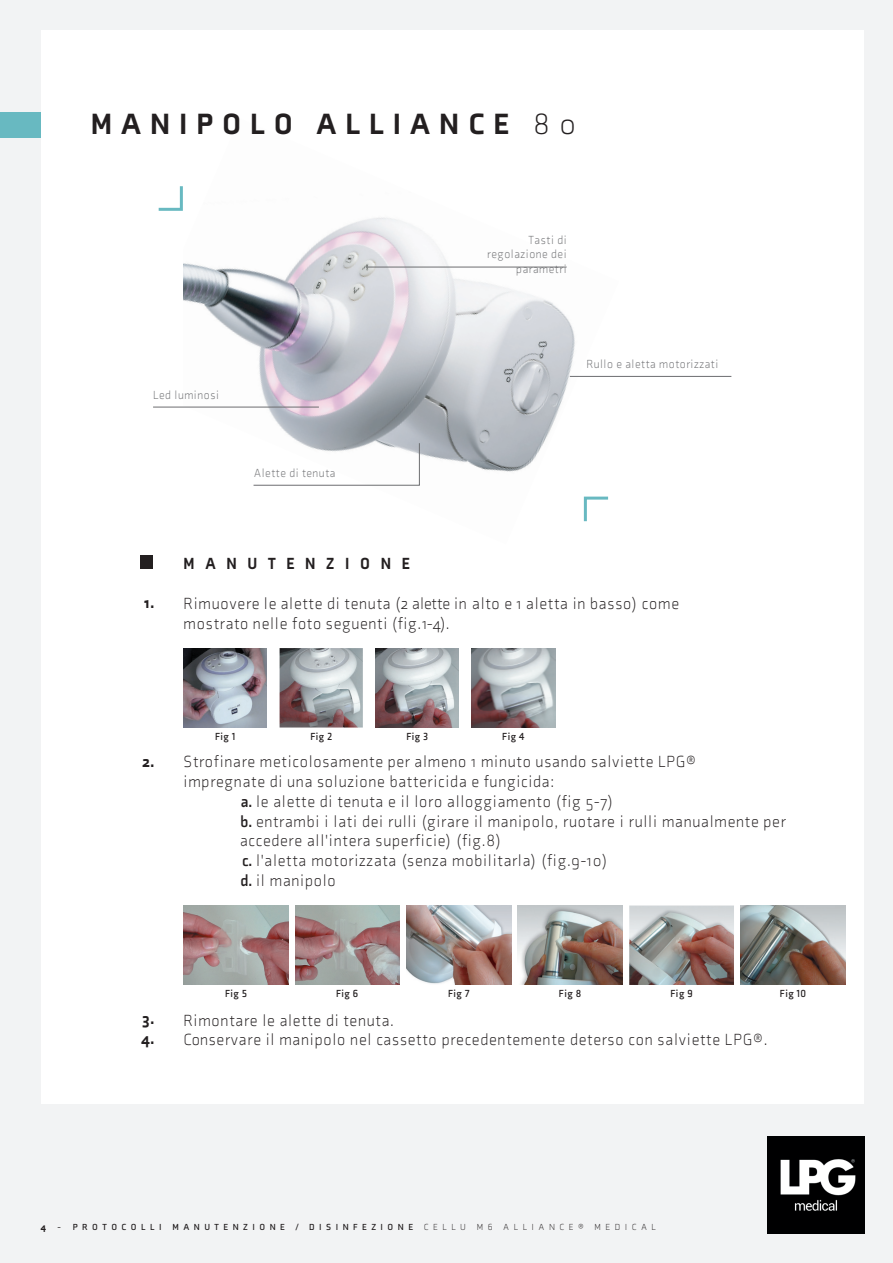
<style>
.page{position:relative;width:893px;height:1263px;background:#f2f3f4}
.page>*{position:absolute;margin:0;border:0;box-sizing:border-box;transform-origin:0 0}
.t1{font:900 30px "Axia";letter-spacing:.3em;color:#231f20}
.t2{font:300 16.5px/19.5px "Axia";letter-spacing:.05em;color:#231f20;scale:.94 1}
.t3{font:900 16.5px/19.8px "Axia";letter-spacing:.69em;color:#231f20;scale:.94 1}
.t4{font:300 12px/14.4px "Axia";letter-spacing:.05em;color:#6c6d70;text-align:right;scale:.94 1}
.t5{font:700 10.5px "Axia";letter-spacing:.05em;color:#231f20;scale:.94 1}
.t6{font:700 9px "Axia";letter-spacing:.5em;color:#231f20}
.s1{font-weight:300}
.s2{font-weight:700}
.s3{font-weight:900;font-size:9.75px}
.s4{font-weight:400;font-size:9.75px}
</style>
<div class="page">
<img style="left:767px;top:1137px;width:97px;height:96px">
<div style="left:41px;top:30px;width:822px;height:1073px;background:#fff"></div>
<div style="left:0;top:112px;width:41px;height:26px;background:#68b9c1"></div>
<div style="left:140px;top:556px;width:13px;height:13px;background:#231f20"></div>
<img style="left:183px;top:217px;width:275px;height:244px">
<img style="left:458px;top:266px;width:161px;height:206px">
<hr style="left:153px;top:407px;width:166px;height:1px;background:#6c6d70">
<svg style="left:253px;top:443px;width:167px;height:43px"></svg>
<hr style="left:366px;top:267px;width:201px;height:1px;background:#6c6d70">
<hr style="left:570px;top:376px;width:161px;height:1px;background:#6c6d70">
<img style="left:629px;top:905px;width:105px;height:80px">
<img style="left:741px;top:905px;width:104px;height:80px">
<img style="left:184px;top:905px;width:104px;height:80px">
<img style="left:406px;top:905px;width:105px;height:80px">
<img style="left:295px;top:905px;width:105px;height:80px">
<img style="left:518px;top:905px;width:105px;height:80px">
<img style="left:184px;top:648px;width:83px;height:79px">
<img style="left:376px;top:648px;width:83px;height:79px">
<img style="left:280px;top:648px;width:83px;height:79px">
<img style="left:472px;top:648px;width:83px;height:79px">
<svg style="left:583px;top:496px;width:26px;height:26px"></svg>
<svg style="left:158px;top:186px;width:25px;height:25px"></svg>
<h1 class="t1" style="left:91px;top:106px;width:487px">MANIPOLO ALLIANCE <span class="s1">80</span></h1>
<p class="t4" style="left:153px;top:387px;width:72px">Led luminosi</p>
<p class="t4" style="left:254px;top:466px;width:88px">Alette di tenuta</p>
<p class="t4" style="left:487px;top:233px;width:86px">Tasti di regolazione dei parametri</p>
<p class="t4" style="left:586px;top:356px;width:142px">Rullo e aletta motorizzati</p>
<p class="t3" style="left:144px;top:593px;width:12px">1.</p>
<p class="t3" style="left:184px;top:553px;width:242px">MANUTENZIONE</p>
<p class="t2" style="left:184px;top:594px;width:528px">Rimuovere le alette di tenuta (2 alette in alto e 1 aletta in basso) come mostrato nelle foto seguenti (fig.1-4).</p>
<p class="t3" style="left:142px;top:751px;width:14px">2.</p>
<p class="t5" style="left:215px;top:730px;width:23px">Fig 1</p>
<p class="t5" style="left:310px;top:730px;width:24px">Fig 2</p>
<p class="t5" style="left:406px;top:730px;width:24px">Fig 3</p>
<p class="t5" style="left:502px;top:730px;width:25px">Fig 4</p>
<p class="t2" style="left:184px;top:752px;width:547px">Strofinare meticolosamente per almeno 1 minuto usando salviette LPG®</p>
<p class="t2" style="left:184px;top:771px;width:396px">impregnate di una soluzione battericida e fungicida:</p>
<p class="t2" style="left:241px;top:792px;width:398px"><span class="s2">a.</span> le alette di tenuta e il loro alloggiamento (fig 5-7)</p>
<p class="t2" style="left:241px;top:811px;width:581px"><span class="s2">b.</span> entrambi i lati dei rulli (girare il manipolo, ruotare i rulli manualmente per</p>
<p class="t2" style="left:240px;top:830px;width:279px">accedere all'intera superficie) (fig.8)</p>
<p class="t2" style="left:241px;top:850px;width:392px"><span class="s2">c.</span> l'aletta motorizzata (senza mobilitarla) (fig.9-10) <span class="s2">d.</span> il manipolo</p>
<p class="t3" style="left:141px;top:1009px;width:15px">3.<br>4.</p>
<p class="t5" style="left:225px;top:987px;width:25px">Fig 5</p>
<p class="t5" style="left:336px;top:987px;width:25px">Fig 6</p>
<p class="t5" style="left:448px;top:987px;width:24px">Fig 7</p>
<p class="t5" style="left:559px;top:987px;width:25px">Fig 8</p>
<p class="t5" style="left:670px;top:987px;width:25px">Fig 9</p>
<p class="t5" style="left:780px;top:987px;width:30px">Fig 10</p>
<p class="t2" style="left:183px;top:1010px;width:623px">Rimontare le alette di tenuta.<br>Conservare il manipolo nel cassetto precedentemente deterso con salviette LPG®.</p>
<p class="t6" style="left:41px;top:1221px;width:617px"><span class="s3">4</span> <span class="s4">-</span> PROTOCOLLI MANUTENZIONE / DISINFEZIONE <span class="s1">CELLU M6 ALLIANCE® MEDICAL</span></p>
</div>
